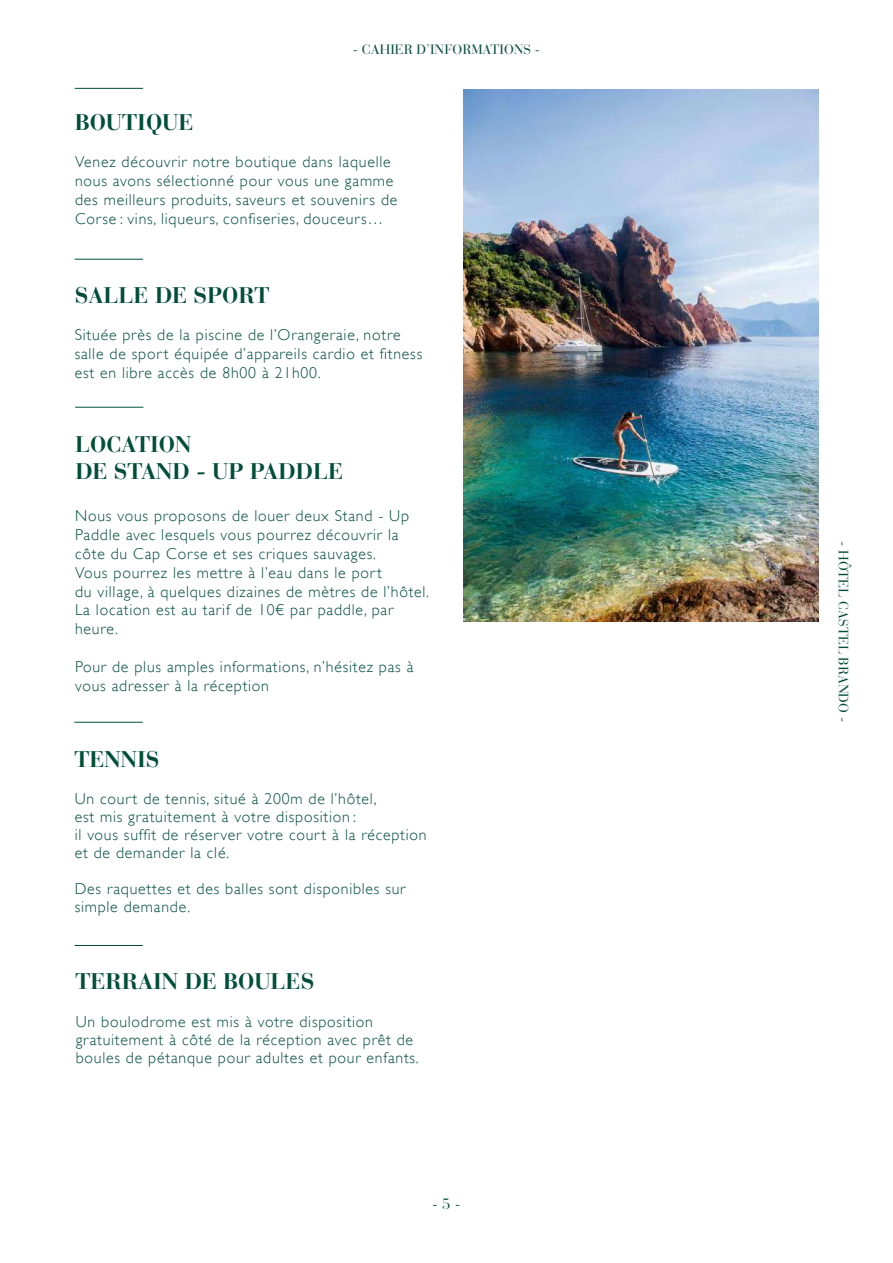
<style>
.page{position:relative;width:893px;height:1263px;background:#fff}
.page>*{position:absolute;margin:0;border:0;box-sizing:border-box;transform-origin:0 0}
.t1{font:700 22.5px/27px "Bauer Bodoni";color:#014e39}
.t2{font:300 15.75px/18.9px "Gill Sans";letter-spacing:.05em;color:#014e39}
.t3{font:15px "Bauer Bodoni";color:#024e38}
.t4{font:13.5px "Bauer Bodoni";color:#044d38}
</style>
<div class="page">
<hr style="left:75px;top:88px;width:68px;height:1px;background:#014e39">
<hr style="left:74px;top:722px;width:69px;height:1px;background:#014e39">
<hr style="left:74px;top:945px;width:69px;height:1px;background:#014e39">
<img style="left:463px;top:89px;width:355px;height:533px">
<hr style="left:75px;top:259px;width:68px;height:1px;background:#014e39">
<hr style="left:75px;top:407px;width:68px;height:1px;background:#014e39">
<p class="t4" style="left:353px;top:41px;width:189px">- CAHIER D’INFORMATIONS -</p>
<h1 class="t1" style="left:75px;top:109px;width:120px">BOUTIQUE</h1>
<p class="t2" style="left:75px;top:152px;width:324px">Venez découvrir notre boutique dans laquelle nous avons sélectionné pour vous une gamme des meilleurs produits, saveurs et souvenirs de Corse : vins, liqueurs, confiseries, douceurs…</p>
<h1 class="t1" style="left:75px;top:282px;width:196px">SALLE DE SPORT</h1>
<p class="t2" style="left:75px;top:326px;width:349px">Située près de la piscine de l’Orangeraie, notre salle de sport équipée d’appareils cardio et fitness est en libre accès de 8h00 à 21h00.</p>
<h1 class="t1" style="left:75px;top:431px;width:270px">LOCATION<br>DE STAND - UP PADDLE</h1>
<p class="t2" style="left:75px;top:506px;width:355px">Nous vous proposons de louer deux Stand - Up Paddle avec lesquels vous pourrez découvrir la côte du Cap Corse et ses criques sauvages.<br>Vous pourrez les mettre à l’eau dans le port<br>du village, à quelques dizaines de mètres de l’hôtel.<br>La location est au tarif de 10€ par paddle, par heure.</p>
<p class="t2" style="left:75px;top:657px;width:340px">Pour de plus amples informations, n’hésitez pas à vous adresser à la réception</p>
<h1 class="t1" style="left:75px;top:745px;width:87px">TENNIS</h1>
<p class="t2" style="left:75px;top:789px;width:353px;line-height:18px">Un court de tennis, situé à 200m de l’hôtel,<br>est mis gratuitement à votre disposition :<br>il vous suffit de réserver votre court à la réception et de demander la clé.</p>
<p class="t2" style="left:75px;top:879px;width:332px;line-height:18px">Des raquettes et des balles sont disponibles sur simple demande.</p>
<h1 class="t1" style="left:76px;top:968px;width:240px">TERRAIN DE BOULES</h1>
<p class="t2" style="left:76px;top:1013px;width:344px;line-height:18px">Un boulodrome est mis à votre disposition gratuitement à côté de la réception avec prêt de boules de pétanque pour adultes et pour enfants.</p>
<p class="t3" style="left:432px;top:1195px;width:30px">- 5 -</p>
<p class="t4" style="left:852px;top:541px;width:182px;rotate:90deg">- HÔTEL CASTEL BRANDO -</p>
</div>
